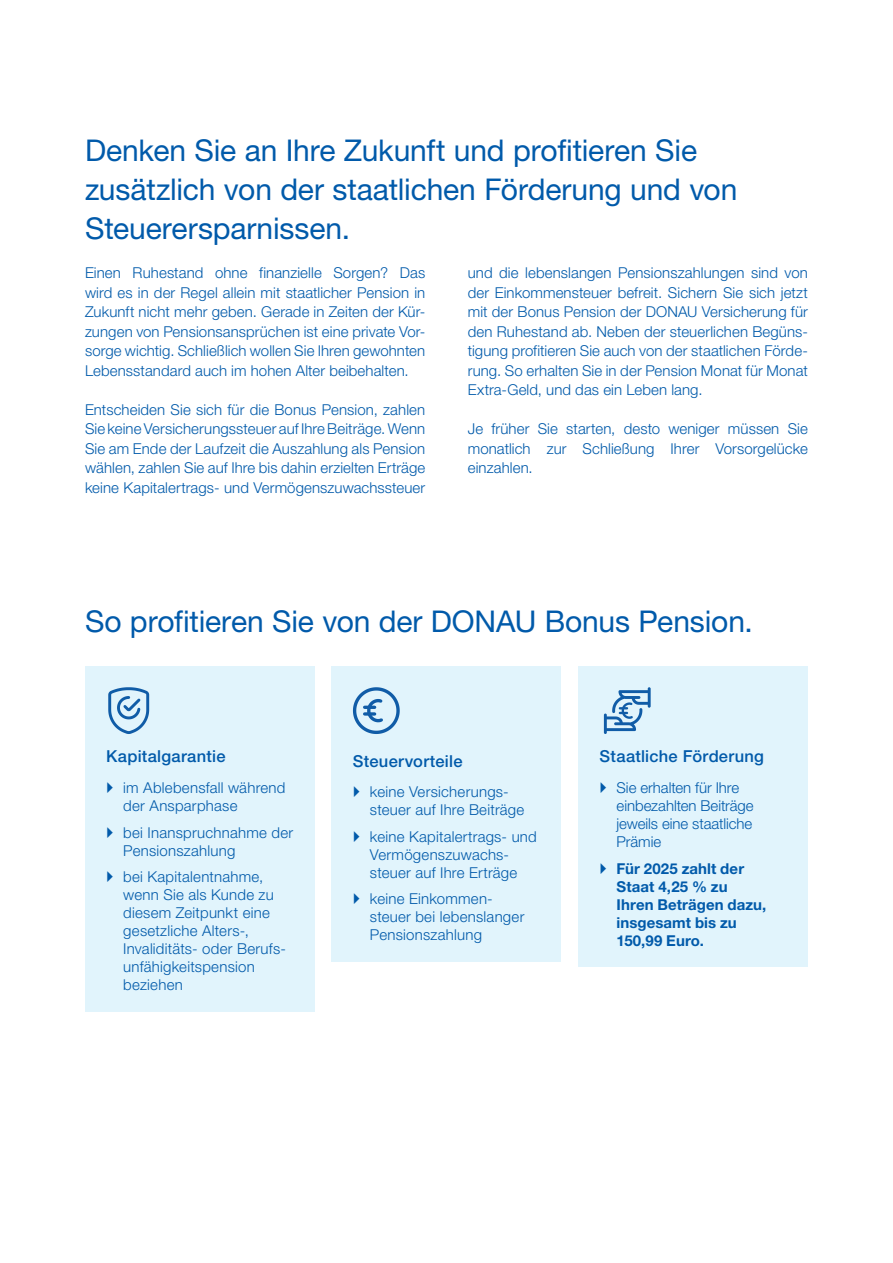
<style>
.page{position:relative;width:893px;height:1263px;background:#fff}
.page>*{position:absolute;margin:0;border:0;box-sizing:border-box;transform-origin:0 0}
.t1{font:30px/39px "Helvetica Neue LT Pro";letter-spacing:-.005em;color:#015aaa}
.t2{font:500 16.5px "Helvetica Neue LT Pro";letter-spacing:.015em;color:#015aaa}
.t3{font:300 15px/19.5px "Helvetica Neue LT Pro";letter-spacing:.015em;color:#015aaa}
.t4{font:700 15px/18px "Helvetica Neue LT Pro";letter-spacing:.005em;color:#015aaa}
.t5{font:300 15px/18px "Helvetica Neue LT Pro";letter-spacing:-.005em;color:#015aaa}
</style>
<div class="page">
<div style="left:332px;top:666px;width:229px;height:296px;background:#e1f4fc"></div>
<svg style="left:353px;top:687px;width:47px;height:47px"></svg>
<div style="left:85px;top:666px;width:230px;height:345px;background:#e1f4fc"></div>
<svg style="left:108px;top:687px;width:42px;height:47px"></svg>
<div style="left:578px;top:666px;width:230px;height:301px;background:#e1f4fc"></div>
<svg style="left:604px;top:687px;width:47px;height:47px"></svg>
<h1 class="t1" style="left:85px;top:130px;width:654px">Denken Sie an Ihre Zukunft und profitieren Sie zusätzlich von der staatlichen Förderung und von<br>Steuerersparnissen.</h1>
<p class="t3" style="left:85px;top:263px;width:342px;text-align:justify">Einen Ruhestand ohne finanzielle Sorgen? Das wird es in der Regel allein mit staatlicher Pension in Zukunft nicht mehr geben. Gerade in Zeiten der Kür&shy;zungen von Pensionsansprüchen ist eine private Vor&shy;sorge wichtig. Schließlich wollen Sie Ihren gewohnten Lebensstandard auch im hohen Alter beibehalten.</p>
<p class="t3" style="left:85px;top:399px;width:342px;text-align:justify">Entscheiden Sie sich für die Bonus Pension, zahlen Sie keine Versicherungssteuer auf Ihre Beiträge. Wenn Sie am Ende der Laufzeit die Auszahlung als Pension wählen, zahlen Sie auf Ihre bis dahin erzielten Erträge keine Kapitalertrags- und Vermögenszuwachssteuer</p>
<p class="t3" style="left:468px;top:263px;width:342px;text-align:justify">und die lebenslangen Pensionszahlungen sind von der Einkommensteuer befreit. Sichern Sie sich jetzt mit der Bonus Pension der DONAU Versicherung für den Ruhestand ab. Neben der steuerlichen Begüns&shy;tigung profitieren Sie auch von der staatlichen Förde&shy;rung. So erhalten Sie in der Pension Monat für Monat Extra-Geld, und das ein Leben lang.</p>
<p class="t3" style="left:468px;top:419px;width:342px;text-align:justify">Je früher Sie starten, desto weniger müssen Sie monatlich zur Schließung Ihrer Vorsorgelücke einzahlen.</p>
<h1 class="t1" style="left:85px;top:601px;width:669px">So profitieren Sie von der DONAU Bonus Pension.</h1>
<p class="t2" style="left:106px;top:746px;width:121px">Kapitalgarantie</p>
<p class="t3" style="left:123px;top:778px;width:164px;line-height:18px">im Ablebensfall während der Ansparphase</p>
<p class="t3" style="left:123px;top:823px;width:171px;line-height:18px">bei Inanspruchnahme der<br>Pensionszahlung</p>
<p class="t3" style="left:123px;top:867px;width:164px;line-height:18px">bei Kapitalentnahme, wenn Sie als Kunde zu diesem Zeitpunkt eine gesetzliche Alters-,<br>Invaliditäts- oder Berufs&shy;unfähigkeitspension beziehen</p>
<p class="t2" style="left:353px;top:751px;width:111px">Steuervorteile</p>
<p class="t3" style="left:370px;top:783px;width:156px;line-height:18px">keine Versicherungs&shy;steuer auf Ihre Beiträge</p>
<p class="t3" style="left:370px;top:827px;width:168px;line-height:18px">keine Kapitalertrags- und<br>Vermögenszuwachs&shy;steuer auf Ihre Erträge</p>
<p class="t3" style="left:370px;top:890px;width:156px;line-height:18px">keine Einkommen&shy;steuer bei lebenslanger<br>Pensionszahlung</p>
<p class="t2" style="left:600px;top:746px;width:166px">Staatliche Förderung</p>
<p class="t5" style="left:617px;top:778px;width:139px">Sie erhalten für Ihre einbezahlten Beiträge jeweils eine staatliche<br>Prämie</p>
<p class="t4" style="left:617px;top:859px;width:151px">Für 2025 zahlt der<br>Staat 4,25 % zu<br>Ihren Beträgen dazu, insgesamt bis zu<br>150,99 Euro.</p>
</div>
